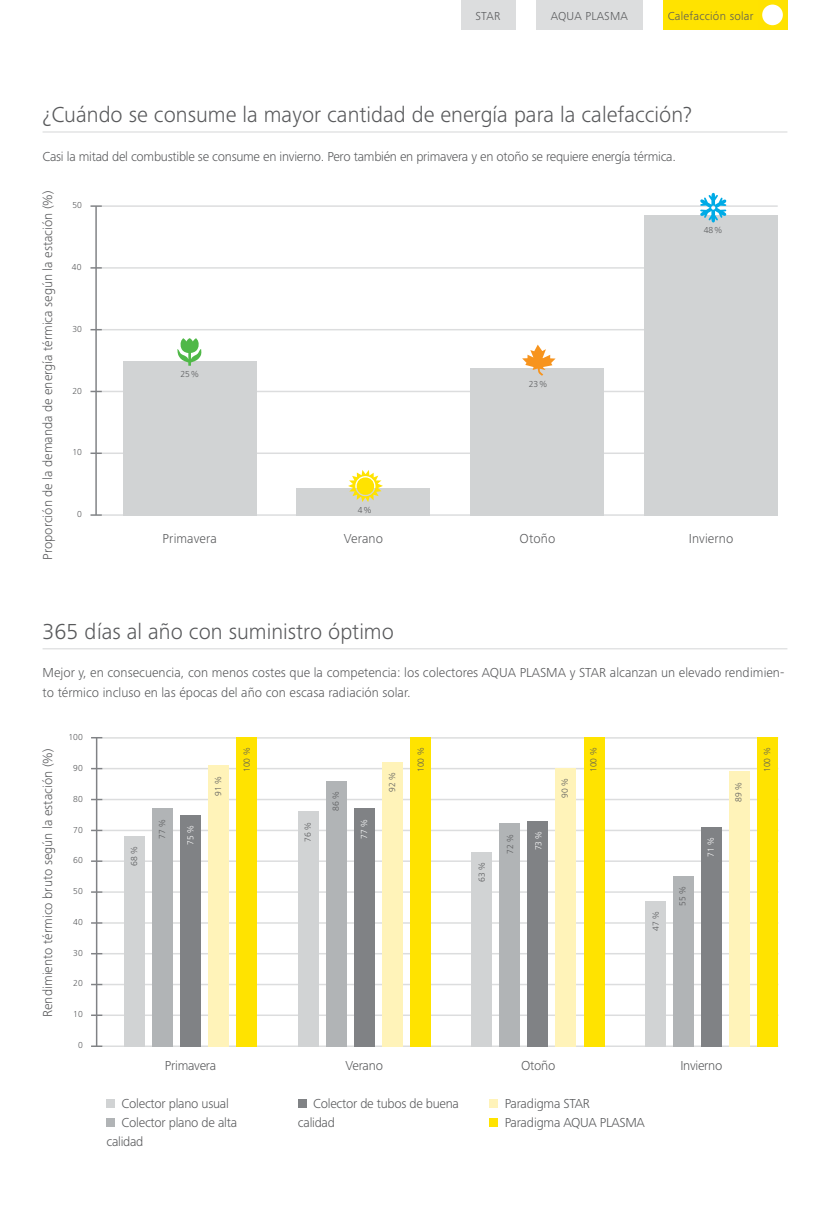
<style>
.page{position:relative;width:830px;height:1225px;background:#fff}
.page>*{position:absolute;margin:0;border:0;box-sizing:border-box;transform-origin:0 0}
.t1{font:300 22.5px "Frutiger Next Pro";color:#58595b}
.t2{font:300 13.5px/19.2px "Frutiger Next Pro";color:#58595b}
.t3{font:300 13.5px/19.2px "Frutiger Next Pro";letter-spacing:-.02em;color:#58595b}
.t4{font:300 12px "Frutiger Next Pro";letter-spacing:.02em;color:#58595b}
.t5{font:300 9px "Frutiger Next Pro";color:#58595b}
.t6{font:300 9px "Frutiger Next Pro";color:#fff}
</style>
<div class="page">
<hr style="left:102px;top:799px;width:675px;height:1px;background:#dcddde">
<hr style="left:102px;top:829px;width:675px;height:2px;background:#dcddde">
<hr style="left:102px;top:860px;width:675px;height:2px;background:#dcddde">
<hr style="left:102px;top:891px;width:675px;height:2px;background:#dcddde">
<hr style="left:102px;top:922px;width:675px;height:1px;background:#dcddde">
<hr style="left:102px;top:953px;width:675px;height:1px;background:#dcddde">
<hr style="left:102px;top:737px;width:675px;height:1px;background:#dcddde">
<hr style="left:102px;top:768px;width:675px;height:1px;background:#dcddde">
<hr style="left:102px;top:983px;width:675px;height:2px;background:#dcddde">
<hr style="left:102px;top:1014px;width:675px;height:2px;background:#dcddde">
<hr style="left:102px;top:1045px;width:675px;height:2px;background:#dcddde">
<hr style="left:96px;top:737px;width:1px;height:309px;background:#808285">
<svg style="left:91px;top:829px;width:11px;height:2px"></svg>
<svg style="left:91px;top:860px;width:11px;height:2px"></svg>
<svg style="left:91px;top:891px;width:11px;height:2px"></svg>
<svg style="left:91px;top:983px;width:11px;height:2px"></svg>
<svg style="left:91px;top:1014px;width:11px;height:2px"></svg>
<svg style="left:91px;top:1045px;width:11px;height:2px"></svg>
<div style="left:236px;top:737px;width:21px;height:310px;background:#ffe300"></div>
<div style="left:208px;top:765px;width:21px;height:282px;background:#fff3b9"></div>
<div style="left:180px;top:815px;width:21px;height:232px;background:#808285"></div>
<div style="left:152px;top:809px;width:21px;height:238px;background:#b1b4b6"></div>
<div style="left:124px;top:836px;width:20px;height:211px;background:#d1d3d4"></div>
<div style="left:410px;top:737px;width:21px;height:310px;background:#ffe300"></div>
<div style="left:382px;top:762px;width:21px;height:285px;background:#fff3b9"></div>
<div style="left:354px;top:809px;width:20px;height:238px;background:#808285"></div>
<div style="left:325px;top:781px;width:21px;height:266px;background:#b1b4b6"></div>
<div style="left:499px;top:824px;width:20px;height:223px;background:#b1b4b6"></div>
<div style="left:297px;top:812px;width:21px;height:235px;background:#d1d3d4"></div>
<div style="left:583px;top:737px;width:21px;height:310px;background:#ffe300"></div>
<div style="left:555px;top:768px;width:21px;height:279px;background:#fff3b9"></div>
<div style="left:527px;top:821px;width:21px;height:226px;background:#808285"></div>
<div style="left:470px;top:852px;width:21px;height:195px;background:#d1d3d4"></div>
<div style="left:672px;top:876px;width:21px;height:171px;background:#b1b4b6"></div>
<div style="left:757px;top:737px;width:20px;height:310px;background:#ffe300"></div>
<div style="left:729px;top:771px;width:20px;height:276px;background:#fff3b9"></div>
<div style="left:700px;top:827px;width:21px;height:220px;background:#808285"></div>
<div style="left:644px;top:901px;width:21px;height:146px;background:#d1d3d4"></div>
<div style="left:489px;top:1099px;width:9px;height:9px;background:#fff3b9"></div>
<div style="left:489px;top:1118px;width:9px;height:9px;background:#ffe300"></div>
<hr style="left:43px;top:648px;width:744px;height:1px;background:#dcddde">
<div style="left:106px;top:1099px;width:9px;height:9px;background:#d1d3d4"></div>
<div style="left:106px;top:1118px;width:9px;height:9px;background:#b1b4b6"></div>
<div style="left:298px;top:1099px;width:9px;height:9px;background:#808285"></div>
<hr style="left:43px;top:131px;width:744px;height:2px;background:#dcddde">
<hr style="left:102px;top:205px;width:675px;height:2px;background:#dcddde">
<hr style="left:102px;top:267px;width:675px;height:2px;background:#dcddde">
<hr style="left:102px;top:329px;width:675px;height:1px;background:#dcddde">
<hr style="left:102px;top:391px;width:675px;height:1px;background:#dcddde">
<hr style="left:102px;top:452px;width:675px;height:2px;background:#dcddde">
<hr style="left:102px;top:514px;width:675px;height:2px;background:#dcddde">
<div style="left:123px;top:361px;width:133px;height:154px;background:#d1d3d4"></div>
<div style="left:643px;top:215px;width:134px;height:301px;background:#d1d3d4"></div>
<div style="left:296px;top:488px;width:134px;height:28px;background:#d1d3d4"></div>
<div style="left:470px;top:368px;width:133px;height:148px;background:#d1d3d4"></div>
<hr style="left:95px;top:206px;width:2px;height:309px;background:#808285">
<svg style="left:90px;top:205px;width:12px;height:2px"></svg>
<svg style="left:90px;top:267px;width:12px;height:2px"></svg>
<svg style="left:90px;top:452px;width:12px;height:2px"></svg>
<svg style="left:90px;top:514px;width:12px;height:2px"></svg>
<svg style="left:177px;top:338px;width:25px;height:28px"></svg>
<svg style="left:348px;top:470px;width:35px;height:32px"></svg>
<svg style="left:522px;top:344px;width:33px;height:32px"></svg>
<svg style="left:699px;top:193px;width:27px;height:29px"></svg>
<div style="left:461px;top:0;width:54px;height:30px;background:#dcddde"></div>
<div style="left:757px;top:0;width:30px;height:30px;background:#ffe200"></div>
<div style="left:761px;top:5px;width:21px;height:20px;background:#fff;border-radius:50%"></div>
<div style="left:663px;top:0;width:94px;height:30px;background:#ffe300"></div>
<div style="left:536px;top:0;width:106px;height:30px;background:#dcddde"></div>
<p class="t4" style="left:475px;top:9px;width:26px">STAR</p>
<p class="t4" style="left:550px;top:9px;width:79px">AQUA PLASMA</p>
<p class="t4" style="left:667px;top:9px;width:87px">Calefacción solar</p>
<h1 class="t1" style="left:43px;top:102px;width:650px">¿Cuándo se consume la mayor cantidad de energía para la calefacción?</h1>
<p class="t3" style="left:43px;top:146px;width:634px">Casi la mitad del combustible se consume en invierno. Pero también en primavera y en otoño se requiere energía térmica.</p>
<p class="t2" style="left:38px;top:560px;width:371px;rotate:-90deg">Proporción de la demanda de energía térmica según la estación (%)</p>
<p class="t5" style="left:72px;top:200px;width:11px">50</p>
<p class="t5" style="left:72px;top:262px;width:11px">40</p>
<p class="t5" style="left:72px;top:323px;width:11px">30</p>
<p class="t5" style="left:72px;top:385px;width:11px">20</p>
<p class="t5" style="left:72px;top:447px;width:11px">10</p>
<p class="t5" style="left:77px;top:509px;width:6px">0</p>
<p class="t5" style="left:180px;top:369px;width:20px">25%</p>
<p class="t5" style="left:357px;top:504px;width:15px">4%</p>
<p class="t5" style="left:528px;top:379px;width:20px">23%</p>
<p class="t5" style="left:703px;top:225px;width:20px">48%</p>
<p class="t2" style="left:162px;top:529px;width:56px">Primavera</p>
<p class="t2" style="left:343px;top:529px;width:41px">Verano</p>
<p class="t2" style="left:519px;top:529px;width:37px">Otoño</p>
<p class="t2" style="left:688px;top:529px;width:46px">Invierno</p>
<h1 class="t1" style="left:43px;top:619px;width:353px">365 días al año con suministro óptimo</h1>
<p class="t2" style="left:43px;top:663px;width:743px">Mejor y, en consecuencia, con menos costes que la competencia: los colectores AQUA PLASMA y STAR alcanzan un elevado rendimien&shy;to térmico incluso en las épocas del año con escasa radiación solar.</p>
<p class="t2" style="left:38px;top:1017px;width:270px;rotate:-90deg">Rendimiento térmico bruto según la estación (%)</p>
<p class="t5" style="left:68px;top:732px;width:16px">100</p>
<p class="t5" style="left:73px;top:763px;width:11px">90</p>
<p class="t5" style="left:73px;top:793px;width:11px">80</p>
<p class="t5" style="left:73px;top:824px;width:11px">70</p>
<p class="t5" style="left:73px;top:855px;width:11px">60</p>
<p class="t5" style="left:73px;top:886px;width:11px">50</p>
<p class="t5" style="left:73px;top:916px;width:11px">40</p>
<p class="t5" style="left:73px;top:947px;width:11px">30</p>
<p class="t5" style="left:73px;top:978px;width:11px">20</p>
<p class="t5" style="left:73px;top:1009px;width:11px">10</p>
<p class="t5" style="left:78px;top:1040px;width:6px">0</p>
<p class="t5" style="left:129px;top:865px;width:21px;rotate:-90deg">68 %</p>
<p class="t5" style="left:157px;top:838px;width:21px;rotate:-90deg">77 %</p>
<p class="t6" style="left:185px;top:844px;width:21px;rotate:-90deg">75 %</p>
<p class="t5" style="left:213px;top:796px;width:21px;rotate:-90deg">91 %</p>
<p class="t5" style="left:241px;top:772px;width:26px;rotate:-90deg">100 %</p>
<p class="t5" style="left:302px;top:841px;width:21px;rotate:-90deg">76 %</p>
<p class="t5" style="left:330px;top:810px;width:21px;rotate:-90deg">86 %</p>
<p class="t6" style="left:359px;top:838px;width:21px;rotate:-90deg">77 %</p>
<p class="t5" style="left:387px;top:791px;width:21px;rotate:-90deg">92 %</p>
<p class="t5" style="left:415px;top:772px;width:26px;rotate:-90deg">100 %</p>
<p class="t5" style="left:476px;top:881px;width:21px;rotate:-90deg">63 %</p>
<p class="t5" style="left:504px;top:853px;width:21px;rotate:-90deg">72 %</p>
<p class="t5" style="left:559px;top:797px;width:21px;rotate:-90deg">90 %</p>
<p class="t5" style="left:588px;top:772px;width:26px;rotate:-90deg">100 %</p>
<p class="t6" style="left:533px;top:850px;width:21px;rotate:-90deg">73 %</p>
<p class="t6" style="left:705px;top:856px;width:21px;rotate:-90deg">71 %</p>
<p class="t5" style="left:650px;top:931px;width:21px;rotate:-90deg">47 %</p>
<p class="t5" style="left:677px;top:906px;width:21px;rotate:-90deg">55 %</p>
<p class="t5" style="left:733px;top:802px;width:21px;rotate:-90deg">89 %</p>
<p class="t5" style="left:761px;top:772px;width:26px;rotate:-90deg">100 %</p>
<p class="t3" style="left:165px;top:1055px;width:53px">Primavera</p>
<p class="t2" style="left:345px;top:1055px;width:39px">Verano</p>
<p class="t2" style="left:521px;top:1055px;width:36px">Otoño</p>
<p class="t3" style="left:680px;top:1055px;width:43px">Invierno</p>
<p class="t3" style="left:122px;top:1094px;width:109px">Colector plano usual</p>
<p class="t3" style="left:122px;top:1113px;width:117px">Colector plano de alta</p>
<p class="t3" style="left:106px;top:1132px;width:38px">calidad</p>
<p class="t3" style="left:298px;top:1094px;width:163px;text-indent:15px">Colector de tubos de buena calidad</p>
<p class="t3" style="left:504px;top:1094px;width:142px">Paradigma STAR<br>Paradigma AQUA PLASMA</p>
</div>
